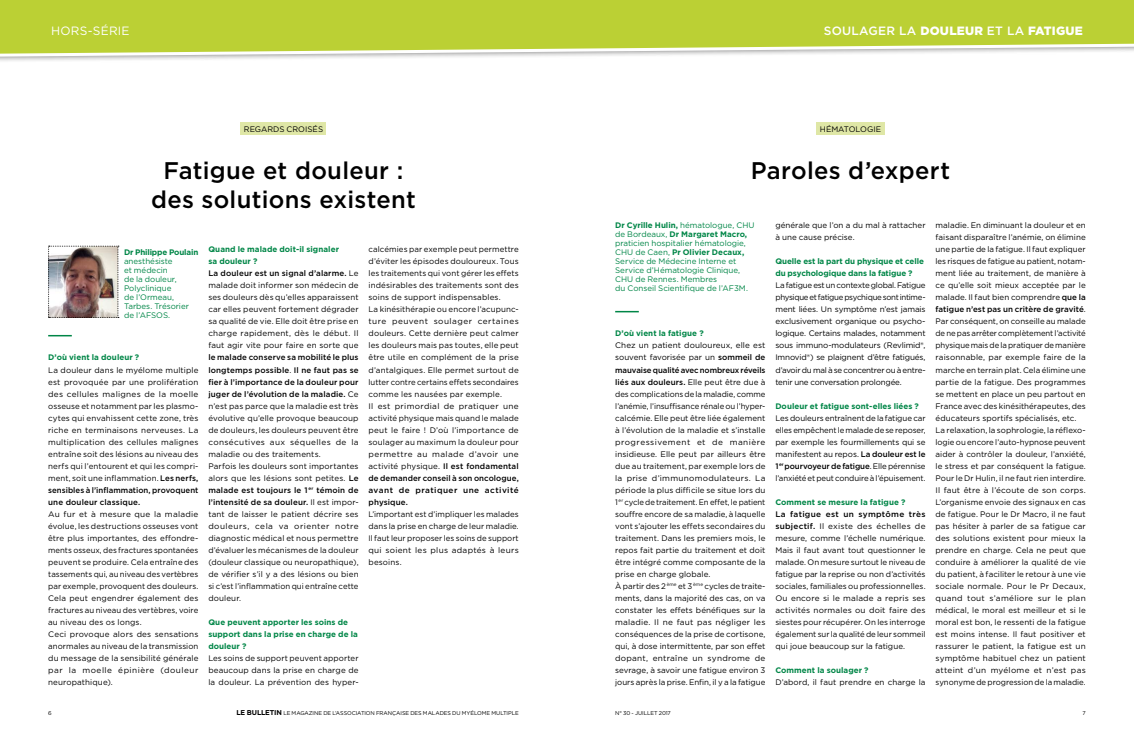
<style>
.page{position:relative;width:1134px;height:738px;background:#fff}
.page>*{position:absolute;margin:0;border:0;box-sizing:border-box;transform-origin:0 0}
.t1{font:500 24px/29px "Gotham";letter-spacing:.015em;color:#000;text-align:center}
.t2{font:500 12px "Gotham";letter-spacing:.02em;color:#fff}
.t3{font:12px "Gotham";letter-spacing:.02em;color:#fff}
.t4{font:8px/12px "Gotham";letter-spacing:.01em;color:#000}
.t5{font:8px/9px "Gotham";letter-spacing:-.005em;color:#008647}
.t6{font:700 8px/12px "Gotham";letter-spacing:.005em;color:#008647}
.t7{font:700 8px "Gotham";letter-spacing:-.02em;color:#008647}
.t8{font:5.5px "Gotham";letter-spacing:-.015em;color:#000}
.s1{font-weight:900}
.s2{font-weight:500}
.s3{font-weight:700;color:#008647}
.s4{font-weight:700}
.s5{font-weight:700;font-size:7px}
</style>
<div class="page">
<div style="left:241px;top:122px;width:85px;height:12px;background:#dfe7a6"></div>
<img style="left:48px;top:245px;width:71px;height:73px">
<hr style="left:48px;top:334px;width:24px;height:2px;background:#008647">
<div style="left:816px;top:122px;width:68px;height:12px;background:#dfe7a6"></div>
<hr style="left:615px;top:310px;width:24px;height:2px;background:#008647">
<div style="left:0;top:0;width:1134px;height:63px;background:#000;opacity:.5"></div>
<svg style="left:0;top:0;width:1134px;height:58px;background:#c3d451"></svg>
<h2 class="t3" style="left:51px;top:23px;width:80px">HORS-SÉRIE</h2>
<h2 class="t2" style="left:824px;top:23px;width:261px">SOULAGER LA <span class="s1">DOULEUR</span> ET LA <span class="s1">FATIGUE</span></h2>
<p class="t4" style="left:244px;top:123px;width:81px">REGARDS CROISÉS</p>
<h1 class="t1" style="left:151px;top:156px;width:266px">Fatigue et douleur : des solutions existent</h1>
<p class="t7" style="left:124px;top:246px;width:76px">Dr Philippe Poulain</p>
<p class="t5" style="left:124px;top:256px;width:66px">anesthésiste<br>et médecin<br>de la douleur,<br>Polyclinique<br>de l’Ormeau,<br>Tarbes. Trésorier de l’AFSOS.</p>
<p class="t6" style="left:48px;top:351px;width:93px">D’où vient la douleur ?</p>
<p class="t4" style="left:48px;top:363px;width:152px;text-align:justify">La douleur dans le myélome multiple est provoquée par une prolifération des cellules malignes de la moelle osseuse et notamment par les plasmo&shy;cytes qui envahissent cette zone, très riche en terminaisons nerveuses. La multiplication des cellules malignes entraîne soit des lésions au niveau des nerfs qui l’entourent et qui les compri&shy;ment, soit une inflammation. <span class="s2">Les nerfs, sensibles à l’inflammation, provoquent une douleur classique.</span></p>
<p class="t4" style="left:48px;top:507px;width:152px">Au fur et à mesure que la maladie évolue, les destructions osseuses vont être plus importantes, des effondre&shy;ments osseux, des fractures spontanées peuvent se produire. Cela entraîne des tassements qui, au niveau des vertèbres par exemple, provoquent des douleurs.<br>Cela peut engendrer également des fractures au niveau des vertèbres, voire au niveau des os longs.<br>Ceci provoque alors des sensations anormales au niveau de la transmission du message de la sensibilité générale par la moelle épinière (douleur neuropathique).</p>
<p class="t4" style="left:208px;top:243px;width:152px"><span class="s3">Quand le malade doit-il signaler<br>sa douleur ?<br></span><span class="s2">La douleur est un signal d’alarme.</span> Le malade doit informer son médecin de ses douleurs dès qu’elles apparaissent car elles peuvent fortement dégrader sa qualité de vie. Elle doit être prise en charge rapidement, dès le début. Il faut agir vite pour faire en sorte que</p>
<p class="t4" style="left:208px;top:351px;width:152px"><span class="s2">le malade conserve sa mobilité le plus longtemps possible</span>. <span class="s2">Il ne faut pas se fier à l’importance de la douleur pour juger de l’évolution de la maladie.</span> Ce n’est pas parce que la maladie est très évolutive qu’elle provoque beaucoup de douleurs, les douleurs peuvent être consécutives aux séquelles de la maladie ou des traitements.<br>Parfois les douleurs sont importantes alors que les lésions sont petites. <span class="s2">Le malade est toujours le 1</span> <sup>er</sup> <span class="s2">témoin de l’intensité de sa douleur.</span> Il est impor&shy;tant de laisser le patient décrire ses douleurs, cela va orienter notre diagnostic médical et nous permettre d’évaluer les mécanismes de la douleur (douleur classique ou neuropathique), de vérifier s’il y a des lésions ou bien si c’est l’inflammation qui entraîne cette douleur.</p>
<p class="t6" style="left:208px;top:615px;width:151px">Que peuvent apporter les soins de support dans la prise en charge de la douleur ?</p>
<p class="t4" style="left:208px;top:651px;width:152px;text-align:justify">Les soins de support peuvent apporter beaucoup dans la prise en charge de la douleur. La prévention des hyper-</p>
<p class="t4" style="left:369px;top:243px;width:152px">calcémies par exemple peut permettre d’éviter les épisodes douloureux. Tous les traitements qui vont gérer les effets indésirables des traitements sont des soins de support indispensables.<br>La kinésithérapie ou encore l’acupunc&shy;ture peuvent soulager certaines douleurs. Cette dernière peut calmer les douleurs mais pas toutes, elle peut être utile en complément de la prise d’antalgiques. Elle permet surtout de lutter contre certains effets secondaires comme les nausées par exemple.<br>Il est primordial de pratiquer une activité physique mais quand le malade peut le faire ! D’où l’importance de soulager au maximum la douleur pour permettre au malade d’avoir une activité physique. <span class="s2">Il est fondamental de demander conseil à son oncologue, avant de pratiquer une activité physique.</span></p>
<p class="t4" style="left:369px;top:507px;width:152px;text-align:justify">L’important est d’impliquer les malades dans la prise en charge de leur maladie.<br>Il faut leur proposer les soins de support qui soient les plus adaptés à leurs besoins.</p>
<p class="t4" style="left:820px;top:123px;width:63px">HÉMATOLOGIE</p>
<h1 class="t1" style="left:751px;top:156px;width:201px">Paroles d’expert</h1>
<p class="t5" style="left:615px;top:220px;width:141px"><span class="s4">Dr Cyrille Hulin,</span> hématologue, CHU de Bordeaux, <span class="s4">Dr Margaret Macro, </span>praticien hospitalier hématologie,<br>CHU de Caen, <span class="s4">Pr Olivier Decaux,<br></span>Service de Médecine Interne et<br>Service d’Hématologie Clinique,<br>CHU de Rennes. Membres<br>du Conseil Scientifique de l’AF3M.</p>
<p class="t6" style="left:615px;top:327px;width:90px">D’où vient la fatigue ?</p>
<p class="t4" style="left:615px;top:339px;width:152px">Chez un patient douloureux, elle est souvent favorisée par un <span class="s2">sommeil de mauvaise qualité avec nombreux réveils liés aux douleurs.</span> Elle peut être due à des complications de la maladie, comme l’anémie, l’insuffisance rénale ou l’hyper&shy;calcémie. Elle peut être liée également à l’évolution de la maladie et s’installe progressivement et de manière insidieuse. Elle peut par ailleurs être due au traitement, par exemple lors de la prise d’immunomodulateurs. La période la plus difficile se situe lors du 1 <sup>er</sup> cycle de traitement. En effet, le patient souffre encore de sa maladie, à laquelle vont s’ajouter les effets secondaires du traitement. Dans les premiers mois, le repos fait partie du traitement et doit être intégré comme composante de la prise en charge globale.<br>À partir des 2 <sup>ème</sup> et 3 <sup>ème</sup> cycles de traite&shy;ments, dans la majorité des cas, on va constater les effets bénéfiques sur la maladie. Il ne faut pas négliger les conséquences de la prise de cortisone, qui, à dose intermittente, par son effet dopant, entraîne un syndrome de sevrage, à savoir une fatigue environ 3 jours après la prise. Enfin, il y a la fatigue</p>
<p class="t4" style="left:775px;top:219px;width:152px">générale que l’on a du mal à rattacher à une cause précise.</p>
<p class="t6" style="left:775px;top:255px;width:150px">Quelle est la part du physique et celle du psychologique dans la fatigue ?</p>
<p class="t4" style="left:775px;top:279px;width:152px;text-align:justify">La fatigue est un contexte global. Fatigue physique et fatigue psychique sont intime&shy;ment liées. Un symptôme n’est jamais exclusivement organique ou psycho&shy;logique. Certains malades, notamment sous immuno-modulateurs (Revlimid®, Imnovid®) se plaignent d’être fatigués, d’avoir du mal à se concentrer ou à entre&shy;tenir une conversation prolongée.</p>
<p class="t6" style="left:775px;top:399px;width:145px">Douleur et fatigue sont-elles liées ?</p>
<p class="t4" style="left:775px;top:411px;width:152px;text-align:justify">Les douleurs entraînent de la fatigue car elles empêchent le malade de se reposer, par exemple les fourmillements qui se manifestent au repos. <span class="s2">La douleur est le 1</span> <sup>er</sup> <span class="s2">pourvoyeur de fatigue</span>. Elle pérennise l’anxiété et peut conduire à l’épuisement.</p>
<p class="t6" style="left:775px;top:495px;width:132px">Comment se mesure la fatigue ?</p>
<p class="t4" style="left:775px;top:507px;width:152px;text-align:justify"><span class="s2">La fatigue est un symptôme très subjectif.</span> Il existe des échelles de mesure, comme l’échelle numérique.<br>Mais il faut avant tout questionner le malade. On mesure surtout le niveau de fatigue par la reprise ou non d’activités sociales, familiales ou professionnelles.<br>Ou encore si le malade a repris ses activités normales ou doit faire des siestes pour récupérer. On les interroge également sur la qualité de leur sommeil qui joue beaucoup sur la fatigue.</p>
<p class="t6" style="left:775px;top:663px;width:95px">Comment la soulager ?</p>
<p class="t4" style="left:775px;top:675px;width:152px">D’abord, il faut prendre en charge la</p>
<p class="t4" style="left:935px;top:219px;width:152px">maladie. En diminuant la douleur et en faisant disparaître l’anémie, on élimine une partie de la fatigue. Il faut expliquer les risques de fatigue au patient, notam&shy;ment liée au traitement, de manière à ce qu’elle soit mieux acceptée par le malade. Il faut bien comprendre <span class="s2">que la fatigue n’est pas un critère de gravité</span>.<br>Par conséquent, on conseille au malade de ne pas arrêter complètement l’activité physique mais de la pratiquer de manière raisonnable, par exemple faire de la marche en terrain plat. Cela élimine une partie de la fatigue. Des programmes se mettent en place un peu partout en France avec des kinésithérapeutes, des éducateurs sportifs spécialisés, etc.<br>La relaxation, la sophrologie, la réflexo&shy;logie ou encore l’auto-hypnose peuvent aider à contrôler la douleur, l’anxiété, le stress et par conséquent la fatigue.<br>Pour le Dr Hulin, il ne faut rien interdire.<br>Il faut être à l’écoute de son corps.<br>L’organisme envoie des signaux en cas de fatigue. Pour le Dr Macro, il ne faut pas hésiter à parler de sa fatigue car des solutions existent pour mieux la prendre en charge. Cela ne peut que conduire à améliorer la qualité de vie du patient, à faciliter le retour à une vie sociale normale. Pour le Pr Decaux, quand tout s’améliore sur le plan médical, le moral est meilleur et si le moral est bon, le ressenti de la fatigue est moins intense. Il faut positiver et rassurer le patient, la fatigue est un symptôme habituel chez un patient atteint d’un myélome et n’est pas synonyme de progression de la maladie.</p>
<p class="t8" style="left:48px;top:709px;width:5px">6</p>
<p class="t8" style="left:236px;top:709px;width:284px"><span class="s5">LE BULLETIN</span> LE MAGAZINE DE L’ASSOCIATION FRANÇAISE DES MALADES DU MYÉLOME MULTIPLE</p>
<p class="t8" style="left:615px;top:709px;width:57px">N° 30 - JUILLET 2017</p>
<p class="t8" style="left:1082px;top:709px;width:5px">7</p>
</div>
